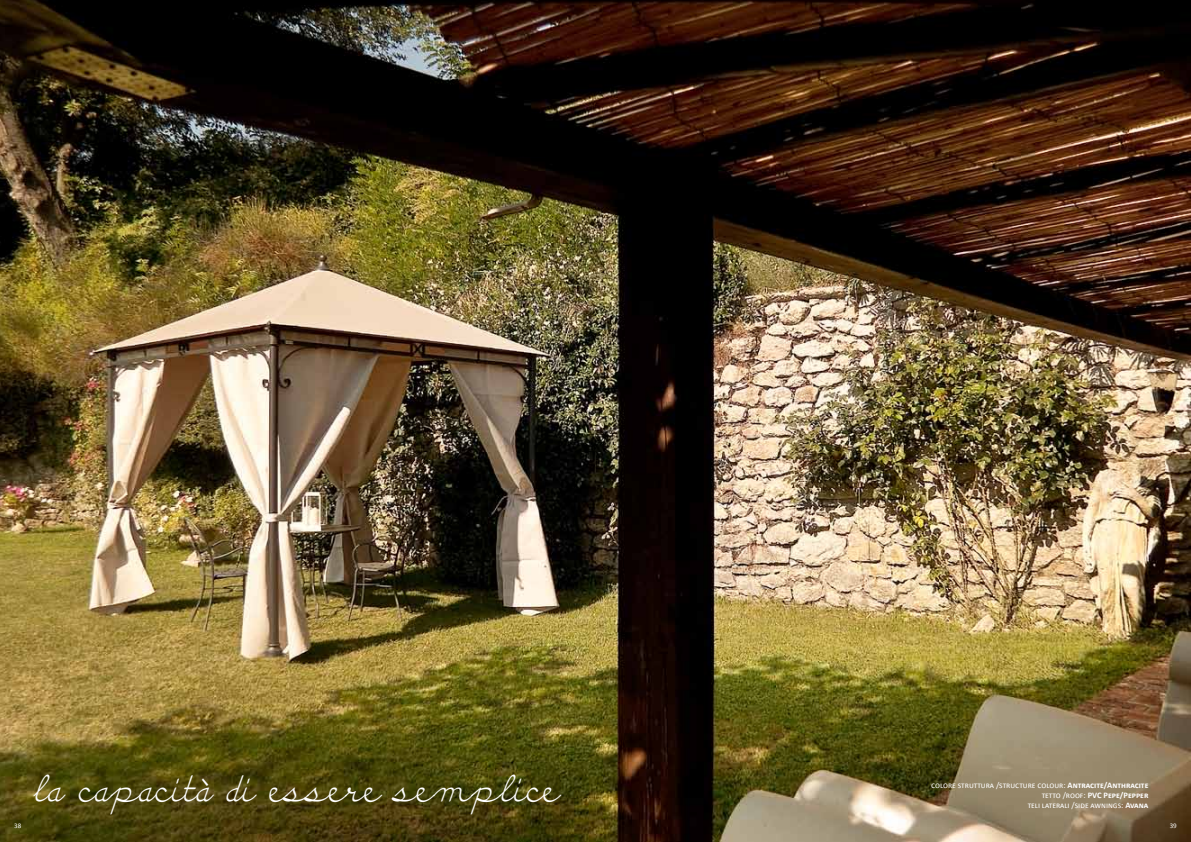
<style>
.page{position:relative;width:1191px;height:842px;background:#fff}
.page>*{position:absolute;margin:0;border:0;box-sizing:border-box;transform-origin:0 0}
.t1{font:36px "Discipuli Britannica";color:#fff}
.t2{font:8.5px/10.2px "Calibri";color:#fff;text-align:right}
.t3{font:7px "Calibri";color:#fff}
.s1{font-weight:700}
</style>
<div class="page">
<img style="left:0;top:0;width:1191px;height:842px">
<h1 class="t1" style="left:35px;top:766px;width:528px">la capacità di essere semplice</h1>
<p class="t2" style="left:931px;top:780px;width:219px">colore struttura /structure colour: <span class="s1">Antracite/Anthracite </span>tetto /roof: <span class="s1">PVC Pepe/Pepper<br></span>teli laterali /side awnings: <span class="s1">Avana</span></p>
<p class="t3" style="left:14px;top:821px;width:9px">38</p>
<p class="t3" style="left:1169px;top:821px;width:9px">39</p>
</div>
